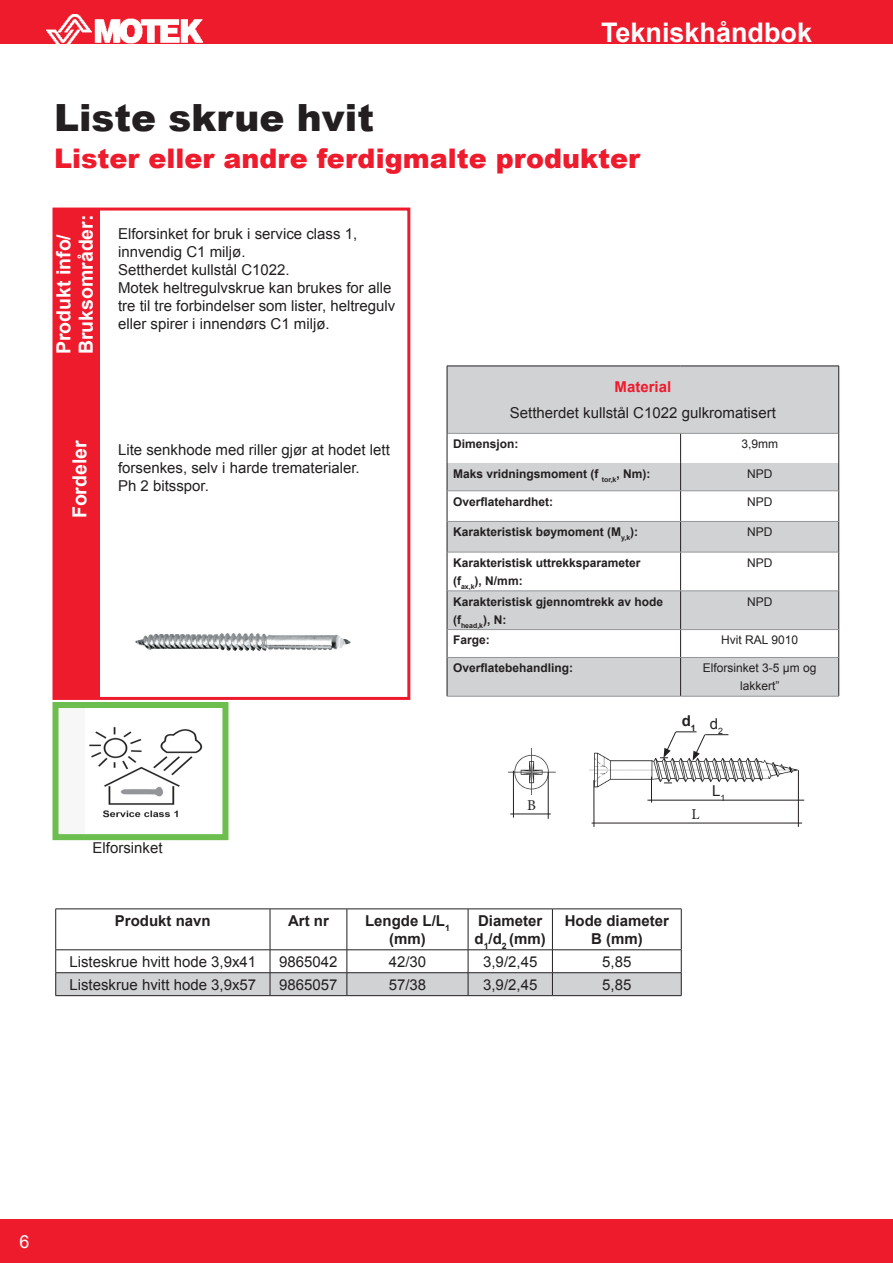
<style>
.page{position:relative;width:893px;height:1263px;background:#fff}
.page>*{position:absolute;margin:0;border:0;box-sizing:border-box;transform-origin:0 0}
.t1{font:900 37.5px "Arial";color:#231f20}
.t2{font:900 27px "Arial";color:#ee1b2d}
.t3{font:700 27px "Arial";color:#fff}
.t4{font:700 19.5px/22.2px "Arial";color:#fff}
.t5{font:18px "Arial";color:#fff}
.t6{font:15px/18px "Arial";color:#231f20}
.t7{font:700 15px/18px "Arial";color:#231f20;text-align:center}
.t8{font:700 15px "Arial";color:#ee1b2d}
.t9{font:15px "Minion Pro";color:#231f20}
.t10{font:700 12px/18px "Arial";color:#231f20}
.t11{font:12px/18px "Arial";color:#231f20;text-align:center}
</style>
<div class="page">
<div style="left:0;top:0;width:893px;height:44px;background:#ee1b2d"></div>
<div style="left:0;top:1219px;width:893px;height:44px;background:#ee1b2d"></div>
<img style="left:46px;top:15px;width:157px;height:30px">
<div style="left:52px;top:208px;width:358px;height:492px;border:3px solid #ee1b2d"></div>
<div style="left:54px;top:208px;width:45px;height:489px;background:#ee1b2d"></div>
<img style="left:589px;top:752px;width:208px;height:41px">
<hr style="left:798px;top:770px;width:1px;height:57px;background:#231f20">
<svg style="left:651px;top:777px;width:1px;height:25px"></svg>
<img style="left:89px;top:727px;width:114px;height:91px">
<div style="left:52px;top:702px;width:176px;height:138px;border:6px solid #6cbe4e"></div>
<hr style="left:592px;top:823px;width:210px;height:1px;background:#231f20">
<hr style="left:647px;top:800px;width:157px;height:1px;background:#231f20">
<svg style="left:660px;top:731px;width:68px;height:30px"></svg>
<img style="left:509px;top:747px;width:47px;height:48px">
<div style="left:448px;top:367px;width:390px;height:329px;background:#d1d2d4"></div>
<svg style="left:448px;top:434px;width:390px;height:223px"></svg>
<hr style="left:447px;top:433px;width:234px;height:1px;background:#939598">
<hr style="left:681px;top:433px;width:157px;height:1px;background:#939598">
<hr style="left:447px;top:366px;width:234px;height:1px;background:#231f20">
<hr style="left:447px;top:366px;width:1px;height:67px;background:#231f20">
<hr style="left:681px;top:366px;width:158px;height:1px;background:#231f20">
<hr style="left:838px;top:366px;width:1px;height:67px;background:#231f20">
<hr style="left:447px;top:433px;width:1px;height:30px;background:#231f20">
<hr style="left:838px;top:433px;width:1px;height:30px;background:#231f20">
<svg style="left:447px;top:463px;width:1px;height:27px"></svg>
<svg style="left:680px;top:434px;width:1px;height:56px"></svg>
<svg style="left:838px;top:463px;width:1px;height:28px"></svg>
<hr style="left:447px;top:491px;width:1px;height:30px;background:#231f20">
<hr style="left:680px;top:491px;width:1px;height:30px;background:#231f20">
<hr style="left:838px;top:491px;width:1px;height:30px;background:#231f20">
<hr style="left:447px;top:521px;width:1px;height:31px;background:#231f20">
<hr style="left:680px;top:522px;width:1px;height:30px;background:#231f20">
<hr style="left:838px;top:521px;width:1px;height:31px;background:#231f20">
<hr style="left:447px;top:552px;width:1px;height:39px;background:#231f20">
<hr style="left:680px;top:552px;width:1px;height:39px;background:#231f20">
<hr style="left:838px;top:552px;width:1px;height:39px;background:#231f20">
<hr style="left:447px;top:591px;width:1px;height:39px;background:#231f20">
<hr style="left:680px;top:591px;width:1px;height:38px;background:#231f20">
<hr style="left:838px;top:591px;width:1px;height:39px;background:#231f20">
<svg style="left:447px;top:630px;width:1px;height:27px"></svg>
<svg style="left:680px;top:630px;width:1px;height:27px"></svg>
<svg style="left:838px;top:630px;width:1px;height:27px"></svg>
<hr style="left:447px;top:657px;width:1px;height:39px;background:#231f20">
<hr style="left:680px;top:658px;width:1px;height:38px;background:#231f20">
<hr style="left:838px;top:657px;width:1px;height:39px;background:#231f20">
<hr style="left:447px;top:490px;width:234px;height:1px;background:#939598">
<hr style="left:681px;top:490px;width:157px;height:1px;background:#939598">
<hr style="left:447px;top:521px;width:234px;height:1px;background:#939598">
<hr style="left:681px;top:521px;width:157px;height:1px;background:#939598">
<hr style="left:447px;top:552px;width:234px;height:1px;background:#939598">
<hr style="left:681px;top:552px;width:157px;height:1px;background:#939598">
<hr style="left:447px;top:591px;width:234px;height:1px;background:#939598">
<hr style="left:681px;top:591px;width:157px;height:1px;background:#939598">
<hr style="left:447px;top:629px;width:234px;height:1px;background:#939598">
<hr style="left:681px;top:629px;width:157px;height:1px;background:#939598">
<hr style="left:447px;top:657px;width:234px;height:1px;background:#939598">
<hr style="left:681px;top:657px;width:157px;height:1px;background:#939598">
<hr style="left:447px;top:696px;width:234px;height:1px;background:#939598">
<hr style="left:681px;top:696px;width:158px;height:1px;background:#939598">
<hr style="left:548px;top:772px;width:1px;height:47px;background:#231f20">
<hr style="left:513px;top:771px;width:1px;height:46px;background:#231f20">
<hr style="left:510px;top:813px;width:41px;height:1px;background:#231f20">
<hr style="left:593px;top:780px;width:1px;height:47px;background:#231f20">
<hr style="left:270px;top:909px;width:1px;height:40px;background:#231f20">
<hr style="left:347px;top:909px;width:1px;height:40px;background:#231f20">
<hr style="left:468px;top:909px;width:1px;height:40px;background:#231f20">
<hr style="left:552px;top:909px;width:1px;height:40px;background:#231f20">
<hr style="left:681px;top:909px;width:1px;height:40px;background:#231f20">
<svg style="left:55px;top:950px;width:627px;height:46px"></svg>
<hr style="left:56px;top:995px;width:214px;height:1px;background:#231f20">
<hr style="left:270px;top:995px;width:77px;height:1px;background:#231f20">
<hr style="left:347px;top:995px;width:121px;height:1px;background:#231f20">
<hr style="left:468px;top:995px;width:84px;height:1px;background:#231f20">
<hr style="left:552px;top:995px;width:129px;height:1px;background:#231f20">
<hr style="left:56px;top:909px;width:214px;height:1px;background:#231f20">
<hr style="left:55px;top:909px;width:1px;height:40px;background:#231f20">
<hr style="left:270px;top:909px;width:77px;height:1px;background:#231f20">
<hr style="left:347px;top:909px;width:121px;height:1px;background:#231f20">
<hr style="left:468px;top:909px;width:84px;height:1px;background:#231f20">
<hr style="left:552px;top:909px;width:129px;height:1px;background:#231f20">
<hr style="left:56px;top:949px;width:214px;height:1px;background:#231f20">
<hr style="left:270px;top:949px;width:77px;height:1px;background:#231f20">
<hr style="left:347px;top:949px;width:121px;height:1px;background:#231f20">
<hr style="left:468px;top:949px;width:84px;height:1px;background:#231f20">
<hr style="left:552px;top:949px;width:129px;height:1px;background:#231f20">
<img style="left:135px;top:633px;width:216px;height:18px">
<h2 class="t3" style="left:601px;top:15px;width:213px">Tekniskhåndbok</h2>
<h1 class="t1" style="left:54px;top:90px;width:321px">Liste skrue hvit</h1>
<h2 class="t2" style="left:54px;top:139px;width:588px">Lister eller andre ferdigmalte produkter</h2>
<h3 class="t4" style="left:53px;top:354px;width:141px;rotate:-90deg">Produkt info/<br>Bruksområder:</h3>
<h3 class="t4" style="left:69px;top:448px;width:198px;rotate:-90deg">Monteringsanvisning</h3>
<h3 class="t4" style="left:69px;top:518px;width:80px;rotate:-90deg">Fordeler</h3>
<p class="t6" style="left:118px;top:225px;width:279px">Elforsinket for bruk i service class 1, innvendig C1 miljø.<br>Settherdet kullstål C1022.<br>Motek heltregulvskrue kan brukes for alle tre til tre forbindelser som lister, heltregulv eller spirer i innendørs C1 miljø.</p>
<p class="t6" style="left:118px;top:441px;width:273px">Lite senkhode med riller gjør at hodet lett forsenkes, selv i harde trematerialer.<br>Ph 2 bitsspor.</p>
<p class="t6" style="left:93px;top:839px;width:72px">Elforsinket</p>
<p class="t8" style="left:615px;top:377px;width:58px">Material</p>
<p class="t6" style="left:510px;top:404px;width:267px">Settherdet kullstål C1022 gulkromatisert</p>
<p class="t10" style="left:453px;top:435px;width:67px">Dimensjon:</p>
<p class="t11" style="left:741px;top:435px;width:38px">3,9mm</p>
<p class="t10" style="left:453px;top:465px;width:199px">Maks vridningsmoment (f <sub>tor,k</sub>, Nm):</p>
<p class="t11" style="left:747px;top:464px;width:27px">NPD</p>
<p class="t10" style="left:453px;top:493px;width:102px">Overflatehardhet:</p>
<p class="t11" style="left:747px;top:492px;width:27px">NPD</p>
<p class="t10" style="left:453px;top:523px;width:187px">Karakteristisk bøymoment (M<sub>y,k</sub>):</p>
<p class="t11" style="left:747px;top:523px;width:27px">NPD</p>
<p class="t10" style="left:453px;top:554px;width:189px">Karakteristisk uttrekksparameter (f<sub>ax,k</sub>), N/mm:</p>
<p class="t11" style="left:747px;top:554px;width:27px">NPD</p>
<p class="t10" style="left:453px;top:593px;width:212px">Karakteristisk gjennomtrekk av hode (f<sub>head,k</sub>), N:</p>
<p class="t11" style="left:747px;top:592px;width:27px">NPD</p>
<p class="t10" style="left:453px;top:631px;width:38px">Farge:</p>
<p class="t11" style="left:721px;top:631px;width:78px">Hvit RAL 9010</p>
<p class="t10" style="left:453px;top:659px;width:122px">Overflatebehandling:</p>
<p class="t11" style="left:703px;top:659px;width:115px">Elforsinket 3-5 µm og lakkert”</p>
<p class="t9" style="left:527px;top:795px;width:10px">B</p>
<p class="t7" style="left:682px;top:712px;width:16px">d<sub>1</sub></p>
<p class="t6" style="left:710px;top:715px;width:15px">d<sub>2</sub></p>
<p class="t9" style="left:691px;top:804px;width:10px">L</p>
<p class="t6" style="left:712px;top:782px;width:15px">L<sub>1</sub></p>
<p class="t7" style="left:115px;top:912px;width:97px">Produkt navn</p>
<p class="t7" style="left:288px;top:912px;width:42px">Art nr</p>
<p class="t7" style="left:365px;top:912px;width:86px">Lengde L/L<sub>1 </sub>(mm)</p>
<p class="t7" style="left:475px;top:912px;width:73px;text-align:left">Diameter d<sub>1</sub>/d<sub>2</sub> (mm)</p>
<p class="t7" style="left:565px;top:912px;width:106px">Hode diameter<br>B (mm)</p>
<p class="t6" style="left:69px;top:952px;width:188px">Listeskrue hvitt hode 3,9x41</p>
<p class="t6" style="left:279px;top:952px;width:60px">9865042</p>
<p class="t6" style="left:389px;top:952px;width:39px">42/30</p>
<p class="t6" style="left:483px;top:952px;width:56px">3,9/2,45</p>
<p class="t6" style="left:602px;top:952px;width:31px">5,85</p>
<p class="t6" style="left:69px;top:975px;width:188px">Listeskrue hvitt hode 3,9x57</p>
<p class="t6" style="left:279px;top:975px;width:60px">9865057</p>
<p class="t6" style="left:389px;top:975px;width:39px">57/38</p>
<p class="t6" style="left:483px;top:975px;width:56px">3,9/2,45</p>
<p class="t6" style="left:602px;top:975px;width:31px">5,85</p>
<p class="t5" style="left:20px;top:1230px;width:12px">6</p>
</div>
